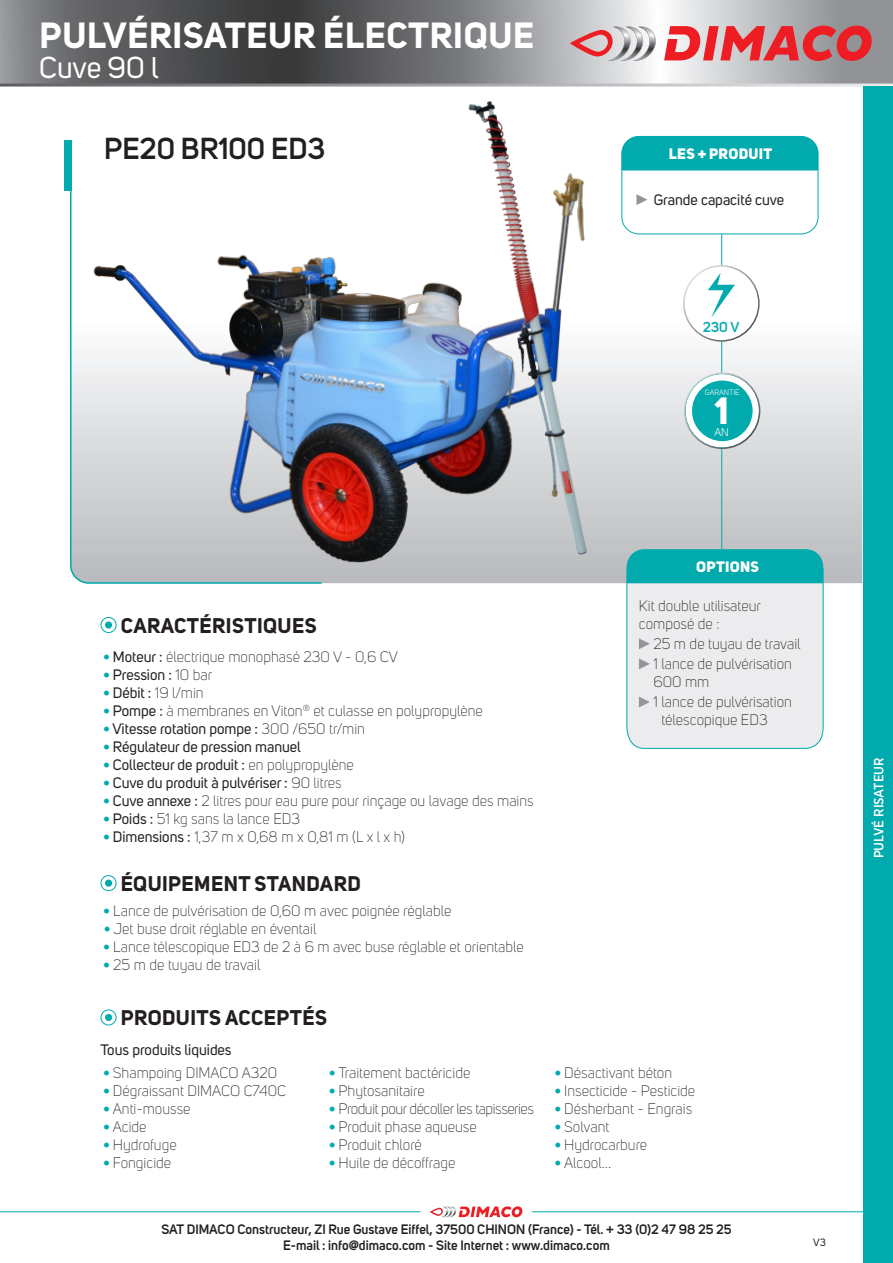
<style>
.page{position:relative;width:893px;height:1263px;background:#fff}
.page>*{position:absolute;margin:0;border:0;box-sizing:border-box;transform-origin:0 0}
.t1{font:800 37.65px "Uni Sans";color:#fff}
.t2{font:700 36px "Uni Sans";letter-spacing:.02em;color:#fff}
.t3{font:600 30px "Uni Sans";color:#231f20}
.t4{font:30px "Uni Sans";color:#fff}
.t5{font:700 21px "Uni Sans";letter-spacing:.02em;color:#231f20}
.t6{font:300 15px/18px "Uni Sans";color:#231f20}
.t7{font:15px "Uni Sans";color:#231f20}
.t8{font:300 15px "Uni Sans";letter-spacing:-.03em;color:#231f20}
.t9{font:800 15px "Uni Sans";letter-spacing:.02em;color:#fff}
.t10{font:600 14.25px "Uni Sans";color:#00aaad}
.t11{font:600 13.5px/16.2px "Uni Sans";color:#231f20;text-align:center}
.t12{font:500 13.5px "Gotham Narrow";letter-spacing:-.01em;color:#fff}
.t13{font:11.1px "Uni Sans";color:#fff}
.t14{font:10.5px "Uni Sans";color:#231f20}
.t15{font:7.65px "Uni Sans";color:#fff}
.s1{font-weight:800;color:#00aaad}
.s2{font-weight:400}
.s3{font-weight:300}
</style>
<div class="page">
<svg style="left:0;top:0;width:893px;height:87px;background:#808183"></svg>
<svg style="left:430px;top:1206px;width:92px;height:11px"></svg>
<hr style="left:0;top:1211px;width:421px;height:1px;background:#00aaad">
<hr style="left:532px;top:1211px;width:361px;height:1px;background:#00aaad">
<div style="left:863px;top:87px;width:30px;height:1176px;background:#00aaad"></div>
<svg style="left:664px;top:26px;width:208px;height:35px;background:#d76468"></svg>
<svg style="left:570px;top:27px;width:87px;height:34px;background:#cdb0b3"></svg>
<svg style="left:323px;top:149px;width:539px;height:434px"></svg>
<div style="left:101px;top:617px;width:15px;height:16px;border:1px solid #00aaad;border-radius:50%"></div>
<div style="left:105px;top:621px;width:7px;height:7px;background:#00aaad;border-radius:50%"></div>
<div style="left:101px;top:875px;width:15px;height:16px;border:1px solid #00aaad;border-radius:50%"></div>
<div style="left:105px;top:879px;width:7px;height:8px;background:#00aaad;border-radius:50%"></div>
<div style="left:101px;top:1009px;width:15px;height:16px;border:1px solid #00aaad;border-radius:50%"></div>
<div style="left:105px;top:1014px;width:7px;height:7px;background:#00aaad;border-radius:50%"></div>
<svg style="left:70px;top:191px;width:253px;height:393px"></svg>
<div style="left:64px;top:140px;width:8px;height:51px;background:#00aaad"></div>
<hr style="left:721px;top:140px;width:1px;height:513px;background:#00aaad">
<div style="left:622px;top:136px;width:196px;height:98px;background:#fff;border-radius:17px"></div>
<div style="left:621px;top:136px;width:197px;height:98px;border:1px solid #00aaad;border-radius:17px"></div>
<div style="left:622px;top:136px;width:196px;height:34px;background:#00aaad"></div>
<svg style="left:636px;top:194px;width:11px;height:11px"></svg>
<img style="left:92px;top:171px;width:375px;height:394px">
<img style="left:467px;top:101px;width:128px;height:465px">
<svg style="left:684px;top:266px;width:75px;height:75px"></svg>
<div style="left:683px;top:265px;width:77px;height:77px;border:2px solid #fff;border-radius:50%"></div>
<svg style="left:685px;top:374px;width:75px;height:74px"></svg>
<div style="left:692px;top:381px;width:61px;height:60px;background:#00aaad;border-radius:50%"></div>
<div style="left:684px;top:372px;width:76px;height:77px;border:2px solid #fff;border-radius:50%"></div>
<svg style="left:626px;top:549px;width:198px;height:200px;background:#bedfe1"></svg>
<p class="t2" style="left:39px;top:13px;width:496px">PULVÉRISATEUR ÉLECTRIQUE</p>
<p class="t4" style="left:39px;top:51px;width:121px">Cuve 90 l</p>
<p class="t3" style="left:104px;top:126px;width:223px">PE20 BR100 ED3</p>
<p class="t9" style="left:669px;top:144px;width:105px">LES + PRODUIT</p>
<p class="t7" style="left:654px;top:191px;width:132px">Grande capacité cuve</p>
<p class="t10" style="left:703px;top:317px;width:38px">230 V</p>
<p class="t15" style="left:705px;top:388px;width:36px">GARANTIE</p>
<p class="t1" style="left:715px;top:387px;width:16px">1</p>
<p class="t13" style="left:714px;top:426px;width:16px">AN</p>
<p class="t5" style="left:121px;top:612px;width:197px">CARACTÉRISTIQUES</p>
<p class="t6" style="left:103px;top:648px;width:296px"><span class="s1">•</span> <span class="s2">Moteur :</span> électrique monophasé 230 V - 0,6 CV</p>
<p class="t7" style="left:103px;top:666px;width:110px"><span class="s1">•</span> Pression : <span class="s3">10 bar</span></p>
<p class="t6" style="left:103px;top:684px;width:102px"><span class="s1">•</span> <span class="s2">Débit :</span> 19 l/min</p>
<p class="t6" style="left:103px;top:702px;width:381px"><span class="s1">•</span> <span class="s2">Pompe :</span> à membranes en Viton<sup>®</sup> et culasse en polypropylène</p>
<p class="t7" style="left:103px;top:720px;width:263px"><span class="s1">•</span> Vitesse rotation pompe : <span class="s3">300 /650 tr/min</span></p>
<p class="t7" style="left:103px;top:738px;width:199px"><span class="s1">•</span> Régulateur de pression manuel</p>
<p class="t7" style="left:103px;top:756px;width:252px"><span class="s1">•</span> Collecteur de produit : <span class="s3">en polypropylène</span></p>
<p class="t7" style="left:103px;top:774px;width:240px"><span class="s1">•</span> Cuve du produit à pulvériser : <span class="s3">90 litres</span></p>
<p class="t6" style="left:103px;top:792px;width:432px"><span class="s1">•</span> <span class="s2">Cuve annexe :</span> 2 litres pour eau pure pour rinçage ou lavage des mains</p>
<p class="t6" style="left:103px;top:810px;width:198px"><span class="s1">•</span> <span class="s2">Poids :</span> 51 kg sans la lance ED3</p>
<p class="t6" style="left:103px;top:828px;width:303px"><span class="s1">•</span> <span class="s2">Dimensions :</span> 1,37 m x 0,68 m x 0,81 m (L x l x h)</p>
<p class="t5" style="left:121px;top:871px;width:241px">ÉQUIPEMENT STANDARD</p>
<p class="t6" style="left:103px;top:902px;width:349px"><span class="s1">•</span> Lance de pulvérisation de 0,60 m avec poignée réglable</p>
<p class="t6" style="left:104px;top:920px;width:214px"><span class="s1">•</span> Jet buse droit réglable en éventail</p>
<p class="t6" style="left:103px;top:938px;width:422px"><span class="s1">•</span> Lance télescopique ED3 de 2 à 6 m avec buse réglable et orientable</p>
<p class="t6" style="left:103px;top:956px;width:159px"><span class="s1">•</span> 25 m de tuyau de travail</p>
<p class="t5" style="left:121px;top:1005px;width:208px">PRODUITS ACCEPTÉS</p>
<p class="t7" style="left:101px;top:1041px;width:132px">Tous produits liquides</p>
<p class="t6" style="left:103px;top:1064px;width:175px"><span class="s1">•</span> Shampoing DIMACO A320</p>
<p class="t6" style="left:103px;top:1082px;width:184px"><span class="s1">•</span> Dégraissant DIMACO C740C</p>
<p class="t6" style="left:103px;top:1100px;width:89px"><span class="s1">•</span> Anti-mousse</p>
<p class="t6" style="left:103px;top:1118px;width:45px"><span class="s1">•</span> Acide</p>
<p class="t6" style="left:103px;top:1136px;width:75px"><span class="s1">•</span> Hydrofuge</p>
<p class="t6" style="left:103px;top:1154px;width:69px"><span class="s1">•</span> Fongicide</p>
<p class="t6" style="left:329px;top:1064px;width:143px"><span class="s1">•</span> Traitement bactéricide</p>
<p class="t6" style="left:329px;top:1082px;width:97px"><span class="s1">•</span> Phytosanitaire</p>
<p class="t8" style="left:329px;top:1100px;width:206px"><span class="s1">•</span> Produit pour décoller les tapisseries</p>
<p class="t6" style="left:329px;top:1118px;width:149px"><span class="s1">•</span> Produit phase aqueuse</p>
<p class="t6" style="left:329px;top:1136px;width:94px"><span class="s1">•</span> Produit chloré</p>
<p class="t6" style="left:329px;top:1154px;width:128px"><span class="s1">•</span> Huile de décoffrage</p>
<p class="t9" style="left:696px;top:557px;width:64px">OPTIONS</p>
<p class="t6" style="left:639px;top:597px;width:124px">Kit double utilisateur composé de :</p>
<p class="t6" style="left:653px;top:635px;width:149px">25 m de tuyau de travail</p>
<p class="t6" style="left:653px;top:655px;width:140px">1 lance de pulvérisation<br>600 mm</p>
<p class="t6" style="left:661px;top:693px;width:132px;text-indent:-8px">1 lance de pulvérisation télescopique ED3</p>
<p class="t6" style="left:555px;top:1064px;width:119px"><span class="s1">•</span> Désactivant béton</p>
<p class="t6" style="left:555px;top:1082px;width:142px"><span class="s1">•</span> Insecticide - Pesticide</p>
<p class="t6" style="left:555px;top:1100px;width:139px"><span class="s1">•</span> Désherbant - Engrais</p>
<p class="t6" style="left:555px;top:1118px;width:56px"><span class="s1">•</span> Solvant</p>
<p class="t6" style="left:555px;top:1136px;width:94px"><span class="s1">•</span> Hydrocarbure</p>
<p class="t6" style="left:555px;top:1154px;width:58px"><span class="s1">•</span> Alcool...</p>
<p class="t11" style="left:161px;top:1220px;width:572px">SAT DIMACO Constructeur, ZI Rue Gustave Eiffel, 37500 CHINON (France) - Tél. + 33 (0)2 47 98 25 25<br>E-mail : info@dimaco.com - Site Internet : www.dimaco.com</p>
<p class="t14" style="left:813px;top:1236px;width:14px">V3</p>
<p class="t12" style="left:870px;top:858px;width:102px;rotate:-90deg">PULVÉ RISATEUR</p>
</div>
